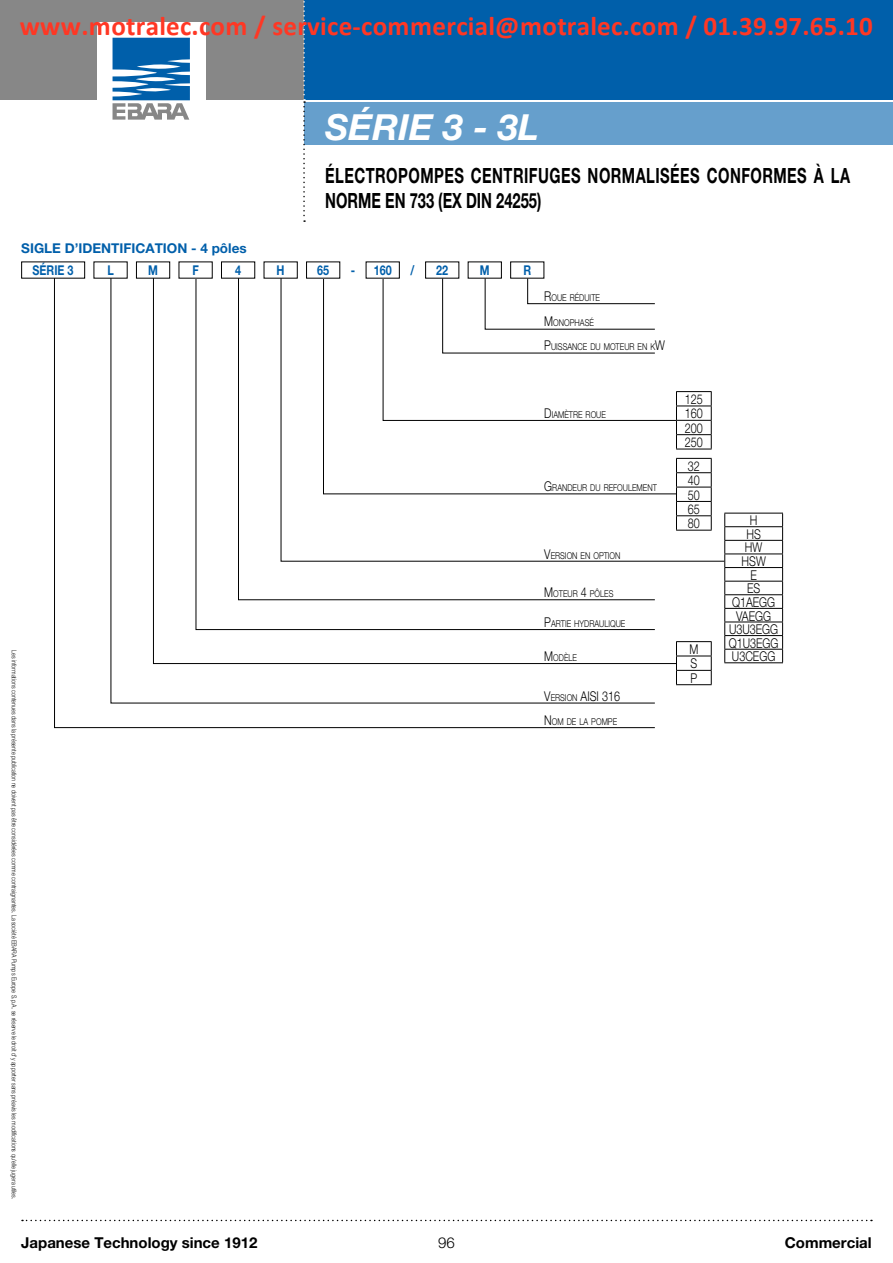
<style>
.page{position:relative;width:893px;height:1263px;background:#fff}
.page>*{position:absolute;margin:0;border:0;box-sizing:border-box;transform-origin:0 0}
.t1{font:italic 700 36px "Helvetica Neue";color:#fff}
.t2{font:700 27px "Calibri";color:#ff3724}
.t3{font:700 21px/25.2px "Helvetica Neue";letter-spacing:.03em;color:#000;scale:.7 1}
.t4{font:700 15px "Helvetica Neue";color:#000}
.t5{font:300 15px "Helvetica Neue";color:#000}
.t6{font:300 13.5px/13.6px "Helvetica Neue";color:#000;text-align:justify;scale:.8 1}
.t7{font:700 13.5px/22.4px "Helvetica Neue";color:#005faa}
.t8{font:700 13.5px "Helvetica Neue";color:#005faa;scale:.8 1}
.t9{font:300 13.5px "Helvetica Neue";color:#000;scale:.8 1}
.t10{font:300 9.45px "Helvetica Neue";color:#000;scale:.8 1}
.t11{font:300 6.75px "Helvetica Neue";color:#000;scale:.8 1}
.s1{font-size:13.5px}
</style>
<div class="page">
<div style="left:304px;top:0;width:589px;height:100px;background:#005faa"></div>
<div style="left:304px;top:102px;width:589px;height:43px;background:#669fcc"></div>
<div style="left:0;top:0;width:304px;height:100px;background:#878787"></div>
<svg style="left:303px;top:1px;width:2px;height:221px"></svg>
<svg style="left:22px;top:1220px;width:850px;height:1px"></svg>
<div style="left:97px;top:22px;width:108px;height:113px;background:#fff"></div>
<svg style="left:113px;top:38px;width:77px;height:82px"></svg>
<svg style="left:54px;top:277px;width:601px;height:451px"></svg>
<div style="left:136px;top:261px;width:34px;height:18px;border:1px solid #000"></div>
<svg style="left:110px;top:277px;width:546px;height:427px"></svg>
<hr style="left:676px;top:449px;width:36px;height:1px;background:#000">
<svg style="left:676px;top:458px;width:36px;height:72px"></svg>
<hr style="left:676px;top:472px;width:36px;height:1px;background:#000">
<hr style="left:676px;top:487px;width:36px;height:1px;background:#000">
<hr style="left:676px;top:501px;width:36px;height:1px;background:#000">
<hr style="left:676px;top:515px;width:36px;height:1px;background:#000">
<hr style="left:676px;top:530px;width:36px;height:1px;background:#000">
<hr style="left:676px;top:641px;width:36px;height:1px;background:#000">
<svg style="left:676px;top:642px;width:36px;height:42px"></svg>
<hr style="left:676px;top:656px;width:36px;height:1px;background:#000">
<hr style="left:676px;top:670px;width:36px;height:1px;background:#000">
<hr style="left:676px;top:684px;width:36px;height:1px;background:#000">
<svg style="left:195px;top:272px;width:461px;height:358px"></svg>
<div style="left:179px;top:262px;width:33px;height:16px;background:#fff"></div>
<svg style="left:382px;top:272px;width:330px;height:177px"></svg>
<svg style="left:724px;top:513px;width:59px;height:149px"></svg>
<hr style="left:724px;top:526px;width:59px;height:1px;background:#000">
<hr style="left:724px;top:540px;width:59px;height:1px;background:#000">
<hr style="left:724px;top:554px;width:59px;height:1px;background:#000">
<hr style="left:724px;top:567px;width:59px;height:1px;background:#000">
<hr style="left:724px;top:581px;width:59px;height:1px;background:#000">
<hr style="left:724px;top:594px;width:59px;height:1px;background:#000">
<hr style="left:724px;top:608px;width:59px;height:1px;background:#000">
<hr style="left:724px;top:622px;width:59px;height:1px;background:#000">
<hr style="left:724px;top:635px;width:59px;height:1px;background:#000">
<hr style="left:724px;top:649px;width:59px;height:1px;background:#000">
<hr style="left:724px;top:662px;width:59px;height:1px;background:#000">
<h2 class="t2" style="left:20px;top:15px;width:855px">www.motralec.com / service-commercial@motralec.com / 01.39.97.65.10</h2>
<h1 class="t1" style="left:325px;top:104px;width:69px">SÉRIE</h1>
<h1 class="t1" style="left:443px;top:104px;width:95px">3-3L</h1>
<h3 class="t3" style="left:325px;top:162px;width:751px">ÉLECTROPOMPES CENTRIFUGES NORMALISÉES CONFORMES À LA<br>NORME EN 733 (EX DIN 24255)</h3>
<h3 class="t7" style="left:33px;top:237px;width:216px;text-indent:-11px">SIGLE D’IDENTIFICATION - 4 pôles<br>SÉRIE 3</h3>
<h3 class="t8" style="left:148px;top:262px;width:14px">M</h3>
<h3 class="t8" style="left:277px;top:262px;width:12px">H</h3>
<h3 class="t8" style="left:317px;top:262px;width:17px">65</h3>
<h3 class="t8" style="left:351px;top:262px;width:53px">- 160</h3>
<h3 class="t8" style="left:410px;top:262px;width:7px">/</h3>
<h3 class="t8" style="left:107px;top:262px;width:10px">L</h3>
<h3 class="t8" style="left:192px;top:262px;width:10px">F</h3>
<h3 class="t8" style="left:235px;top:262px;width:9px">4</h3>
<h3 class="t8" style="left:436px;top:262px;width:17px">22</h3>
<h3 class="t8" style="left:480px;top:262px;width:14px">M</h3>
<h3 class="t8" style="left:523px;top:262px;width:11px">R</h3>
<h3 class="t10" style="left:544px;top:292px;width:71px"><span class="s1">R</span>OUE RÉDUITE</h3>
<h3 class="t10" style="left:544px;top:317px;width:64px"><span class="s1">M</span>ONOPHASÉ</h3>
<h3 class="t10" style="left:544px;top:341px;width:152px"><span class="s1">P</span>UISSANCE DU MOTEUR EN K<span class="s1">W</span></h3>
<p class="t11" style="left:18px;top:650px;width:688px;rotate:90deg">Les informations contenues dans la présente publication ne doivent pas être considérées comme contraignantes. La société EBARA Pumps Europe S.p.A. se réserve le droit d'y apporter sans préavis les modifications qu'elle jugera utiles.</p>
<h3 class="t10" style="left:544px;top:409px;width:79px"><span class="s1">D</span> IAMÈTRE ROUE</h3>
<h3 class="t10" style="left:544px;top:482px;width:142px"><span class="s1">G</span>RANDEUR DU REFOULEMENT</h3>
<h3 class="t10" style="left:544px;top:550px;width:97px"><span class="s1">V</span>ERSION EN OPTION</h3>
<h3 class="t10" style="left:544px;top:588px;width:88px"><span class="s1">M</span>OTEUR <span class="s1">4</span> PÔLES</h3>
<h3 class="t10" style="left:544px;top:618px;width:103px"><span class="s1">P</span>ARTIE HYDRAULIQUE</h3>
<h3 class="t10" style="left:544px;top:652px;width:43px"><span class="s1">M</span>ODÈLE</h3>
<h3 class="t10" style="left:544px;top:691px;width:52px"><span class="s1">V</span>ERSION <span class="s1">AISI</span></h3>
<h3 class="t9" style="left:602px;top:687px;width:24px">316</h3>
<h3 class="t10" style="left:544px;top:716px;width:93px"><span class="s1">N</span>OM DE LA POMPE</h3>
<h3 class="t6" style="left:685px;top:392px;width:24px;line-height:14.4px">125<br>160<br>200<br>250</h3>
<h3 class="t6" style="left:688px;top:459px;width:17px;line-height:14.4px">32<br>40<br>50<br>65<br>80</h3>
<h3 class="t6" style="left:689px;top:642px;width:13px;line-height:14.4px">M S P</h3>
<h3 class="t6" style="left:729px;top:513px;width:64px;text-align:center">H<br>HS<br>HW<br>HSW<br>E<br>ES<br>Q1AEGG<br>VAEGG<br>U3U3EGG<br>Q1U3EGG<br>U3CEGG</h3>
<h3 class="t4" style="left:21px;top:1233px;width:238px">Japanese Technology since 1912</h3>
<h3 class="t5" style="left:438px;top:1233px;width:18px">96</h3>
<h3 class="t4" style="left:785px;top:1233px;width:88px">Commercial</h3>
</div>
